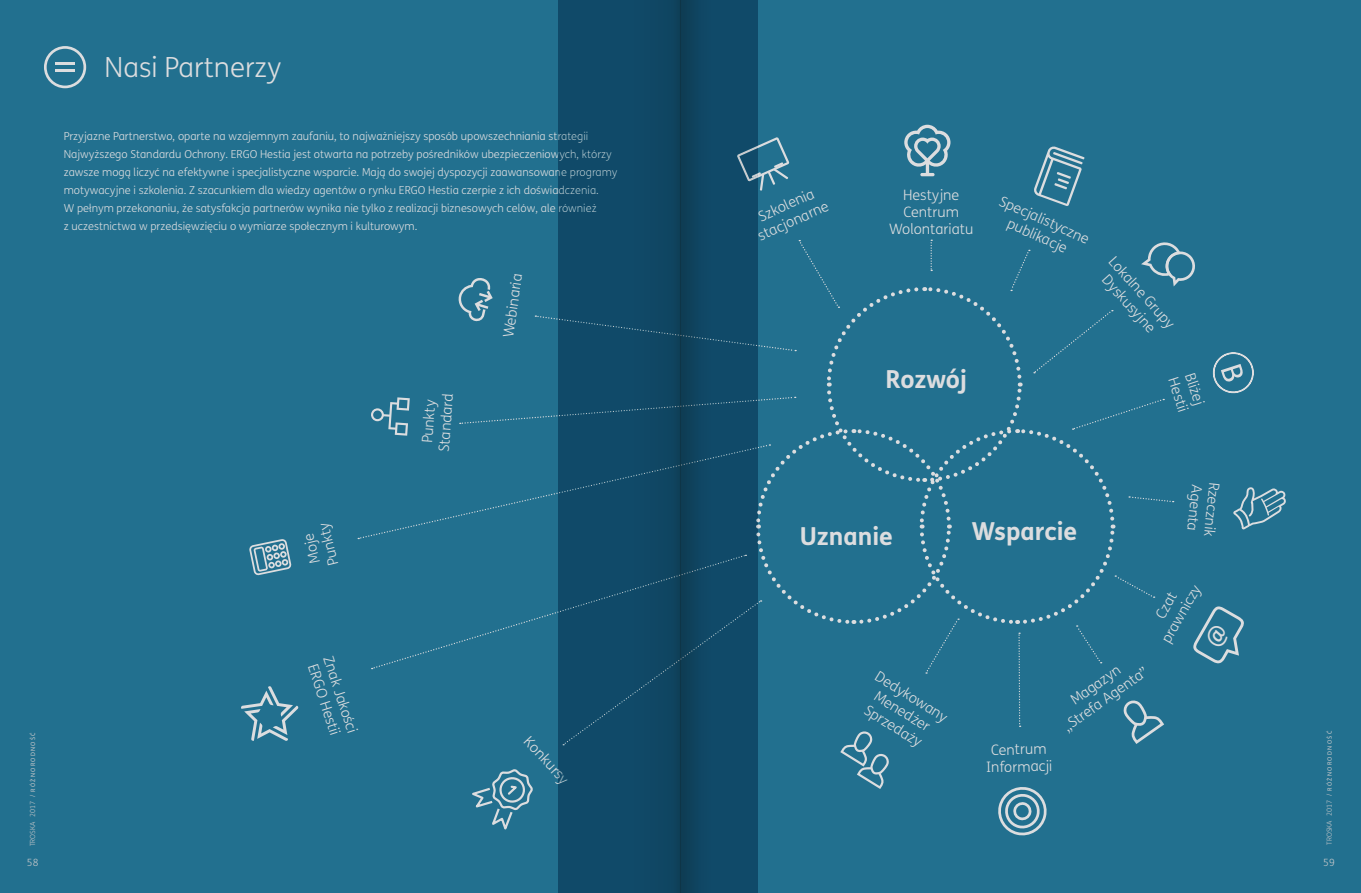
<style>
.page{position:relative;width:1361px;height:893px;background:#fff}
.page>*{position:absolute;margin:0;border:0;box-sizing:border-box;transform-origin:0 0}
.t1{font:300 27.8px "FS Me";color:#dcdddf}
.t2{font:700 24.8px "FS Me";color:#dcdddf}
.t3{font:300 14.4px/17.2px "FS Me";color:#dcdddf;text-align:center}
.t4{font:300 11px/18px "FS Me";color:#dcdddf}
.t5{font:300 10px "FS Me";color:#c7c8ca}
.t6{font:6px "FS Me";letter-spacing:.22em;color:#c7c8ca}
.s1{font-weight:300;font-size:7px}
</style>
<div class="page">
<div style="left:680px;top:0;width:681px;height:893px;background:#22708f"></div>
<div style="left:0;top:0;width:680px;height:893px;background:#22708f"></div>
<svg style="left:44px;top:46px;width:42px;height:42px"></svg>
<hr style="left:55px;top:69px;width:20px;height:3px;background:#dcdddf">
<hr style="left:920px;top:173px;width:14px;height:3px;background:#dcdddf;border-radius:2px">
<svg style="left:904px;top:125px;width:46px;height:42px"></svg>
<svg style="left:1034px;top:146px;width:50px;height:60px"></svg>
<svg style="left:241px;top:686px;width:57px;height:55px"></svg>
<svg style="left:249px;top:539px;width:43px;height:36px"></svg>
<svg style="left:757px;top:137px;width:32px;height:54px"></svg>
<div style="left:558px;top:0;width:122px;height:893px;background:#104a69"></div>
<div style="left:680px;top:0;width:77px;height:893px;background:#104a69"></div>
<div style="left:680px;top:0;width:51px;height:893px;background:linear-gradient(to right,#0e3e57,#114e6f)"></div>
<div style="left:660px;top:0;width:20px;height:893px;background:#0f4561"></div>
<svg style="left:358px;top:240px;width:928px;height:598px"></svg>
<p class="t1" style="left:105px;top:48px;width:178px">Nasi Partnerzy</p>
<p class="t4" style="left:64px;top:126px;width:555px">Przyjazne Partnerstwo, oparte na wzajemnym zaufaniu, to najważniejszy sposób upowszechniania strategii Najwyższego Standardu Ochrony. ERGO Hestia jest otwarta na potrzeby pośredników ubezpieczeniowych, którzy zawsze mogą liczyć na efektywne i specjalistyczne wsparcie. Mają do swojej dyspozycji zaawansowane programy motywacyjne i szkolenia. Z szacunkiem dla wiedzy agentów o rynku ERGO Hestia czerpie z ich doświadczenia.<br>W pełnym przekonaniu, że satysfakcja partnerów wynika nie tylko z realizacji biznesowych celów, ale również<br>z uczestnictwa w przedsięwzięciu o wymiarze społecznym i kulturowym.</p>
<p class="t3" style="left:308px;top:572px;width:45px;rotate:-104deg">Moje<br>Punkty</p>
<p class="t3" style="left:418px;top:450px;width:60px;rotate:-86deg">Punkty<br>Standard</p>
<p class="t3" style="left:499px;top:336px;width:66px;rotate:-82deg">Webinaria</p>
<p class="t3" style="left:748px;top:212px;width:77px;rotate:-24deg">Szkolenia stacjonarne</p>
<p class="t3" style="left:889px;top:186px;width:86px">Hestyjne<br>Centrum<br>Wolontariatu</p>
<p class="t3" style="left:1004px;top:192px;width:98px;rotate:24deg">Specjalistyczne publikacje</p>
<p class="t3" style="left:1118px;top:253px;width:92px;rotate:48deg">Lokalne Grupy<br>Dyskusyjne</p>
<p class="t2" style="left:885px;top:360px;width:83px">Rozwój</p>
<p class="t3" style="left:1198px;top:371px;width:34px;rotate:72deg">Bliżej</p>
<p class="t3" style="left:1181px;top:375px;width:37px;rotate:72deg">Hestii</p>
<p class="t2" style="left:800px;top:517px;width:95px">Uznanie</p>
<p class="t2" style="left:971px;top:512px;width:108px">Wsparcie</p>
<p class="t3" style="left:1206px;top:485px;width:48px;rotate:96deg">Agenta</p>
<p class="t3" style="left:1223px;top:483px;width:56px;rotate:96deg">Rzecznik</p>
<p class="t3" style="left:1142px;top:628px;width:66px;rotate:-60deg">Czat prawniczy</p>
<p class="t3" style="left:337px;top:653px;width:82px;text-align:left;rotate:72deg">Znak Jakości<br>ERGO Hestii</p>
<p class="t3" style="left:1059px;top:720px;width:102px;rotate:-35deg">„Strefa Agenta”</p>
<p class="t3" style="left:1067px;top:694px;width:59px;rotate:-35deg">Magazyn</p>
<p class="t3" style="left:881px;top:667px;width:84px;rotate:32deg">Dedykowany<br>Menedżer<br>Sprzedaży</p>
<p class="t6" style="left:29px;top:846px;width:116px;rotate:-90deg"><span class="s1">TROSKA 2017 /</span> RÓŻNORODNOŚĆ</p>
<p class="t6" style="left:1325px;top:845px;width:116px;rotate:-90deg"><span class="s1">TROSKA 2017 /</span> RÓŻNORODNOŚĆ</p>
<p class="t5" style="left:27px;top:856px;width:13px">58</p>
<p class="t5" style="left:1323px;top:856px;width:13px">59</p>
<p class="t3" style="left:533px;top:733px;width:60px;rotate:47deg">Konkursy</p>
<p class="t3" style="left:985px;top:741px;width:68px;rotate:-1deg">Centrum<br>Informacji</p>
</div>
